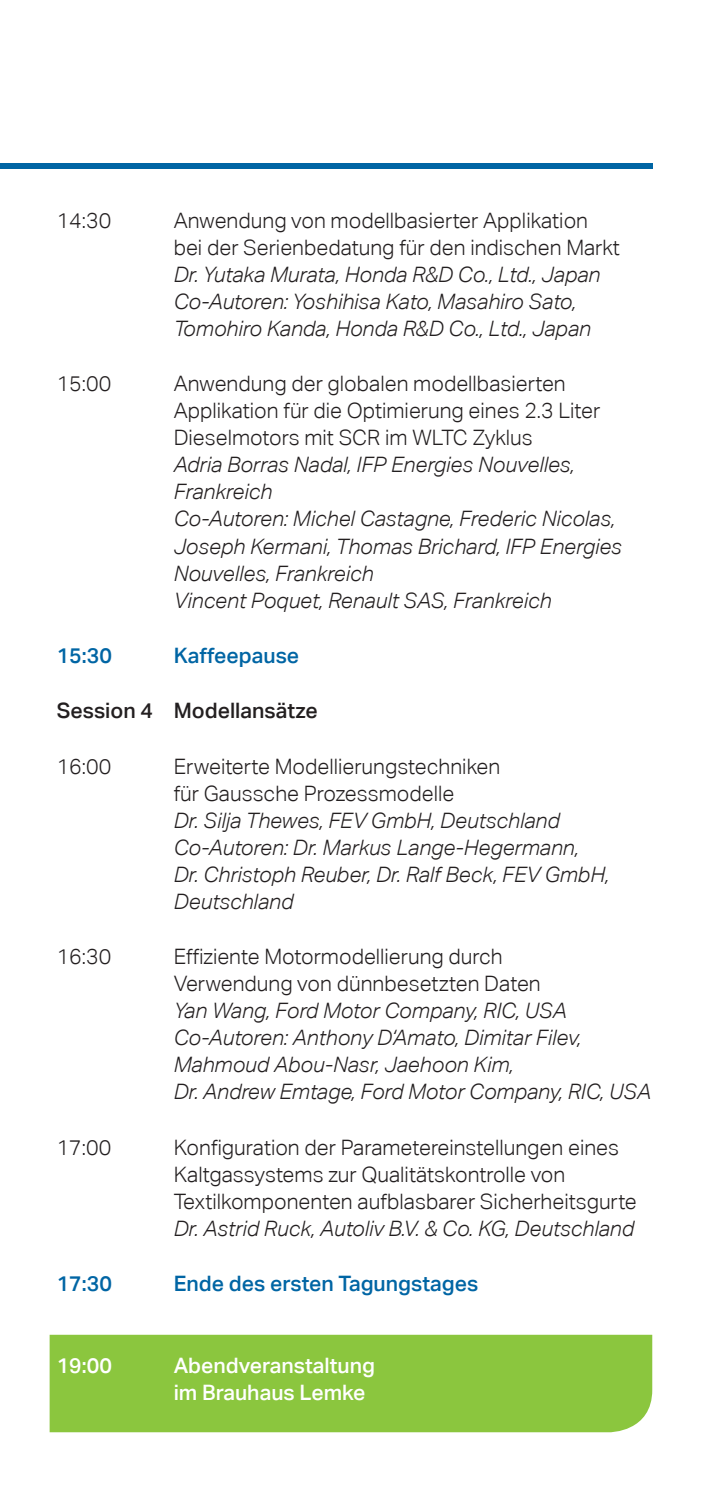
<style>
.page{position:relative;width:709px;height:1489px;background:#fff}
.page>*{position:absolute;margin:0;border:0;box-sizing:border-box;transform-origin:0 0}
.t1{font:italic 300 21.25px/27px "Aktiv Grotesk";color:#231f20}
.t2{font:300 21.25px/27px "Aktiv Grotesk";color:#231f20}
.t3{font:500 21.25px "Aktiv Grotesk";color:#0065a4}
.t4{font:500 21.25px/27px "Aktiv Grotesk";color:#fff}
.t5{font:500 21.25px "Aktiv Grotesk";color:#231f20}
</style>
<div class="page">
<div style="left:50px;top:1334px;width:602px;height:97px;background:#8bc63e"></div>
<div style="left:0;top:163px;width:652px;height:6px;background:#0065a4"></div>
<p class="t2" style="left:57px;top:207px;width:56px">14:30</p>
<p class="t2" style="left:174px;top:207px;width:448px">Anwendung von modellbasierter Applikation bei der Serienbedatung für den indischen Markt</p>
<p class="t1" style="left:174px;top:261px;width:428px">Dr. Yutaka Murata, Honda R&amp;D Co., Ltd., Japan<br>Co-Autoren: Yoshihisa Kato, Masahiro Sato,<br>Tomohiro Kanda, Honda R&amp;D Co., Ltd., Japan</p>
<p class="t2" style="left:57px;top:370px;width:56px">15:00</p>
<p class="t2" style="left:174px;top:370px;width:428px">Anwendung der globalen modellbasierten<br>Applikation für die Optimierung eines 2.3 Liter<br>Dieselmotors mit SCR im WLTC Zyklus</p>
<p class="t1" style="left:174px;top:451px;width:450px">Adria Borras Nadal, IFP Energies Nouvelles, Frankreich<br>Co-Autoren: Michel Castagne, Frederic Nicolas, Joseph Kermani, Thomas Brichard, IFP Energies Nouvelles, Frankreich<br>Vincent Poquet, Renault SAS, Frankreich</p>
<p class="t3" style="left:57px;top:643px;width:57px">15:30</p>
<p class="t3" style="left:174px;top:643px;width:127px">Kaffeepause</p>
<p class="t5" style="left:57px;top:698px;width:263px">Session 4 Modellansätze</p>
<p class="t2" style="left:57px;top:752px;width:56px">16:00</p>
<p class="t2" style="left:174px;top:752px;width:328px">Erweiterte Modellierungstechniken für Gaussche Prozessmodelle</p>
<p class="t1" style="left:174px;top:806px;width:437px">Dr. Silja Thewes, FEV GmbH, Deutschland Co-Autoren: Dr. Markus Lange-Hegermann, Dr. Christoph Reuber, Dr. Ralf Beck, FEV GmbH, Deutschland</p>
<p class="t2" style="left:57px;top:943px;width:56px">16:30</p>
<p class="t2" style="left:174px;top:943px;width:368px">Effiziente Motormodellierung durch<br>Verwendung von dünnbesetzten Daten</p>
<p class="t1" style="left:174px;top:997px;width:479px">Yan Wang, Ford Motor Company, RIC, USA Co-Autoren: Anthony D‘Amato, Dimitar Filev, Mahmoud Abou-Nasr, Jaehoon Kim,<br>Dr. Andrew Emtage, Ford Motor Company, RIC, USA</p>
<p class="t2" style="left:57px;top:1133px;width:56px">17:00</p>
<p class="t2" style="left:174px;top:1133px;width:464px">Konfiguration der Parametereinstellungen eines<br>Kaltgassystems zur Qualitätskontrolle von<br>Textilkomponenten aufblasbarer Sicherheitsgurte</p>
<p class="t1" style="left:174px;top:1214px;width:462px">Dr. Astrid Ruck, Autoliv B.V. &amp; Co. KG, Deutschland</p>
<p class="t3" style="left:57px;top:1271px;width:57px">17:30</p>
<p class="t3" style="left:174px;top:1271px;width:306px">Ende des ersten Tagungstages</p>
<p class="t4" style="left:57px;top:1352px;width:57px">19:00</p>
<p class="t4" style="left:174px;top:1352px;width:203px">Abendveranstaltung im Brauhaus Lemke</p>
</div>
